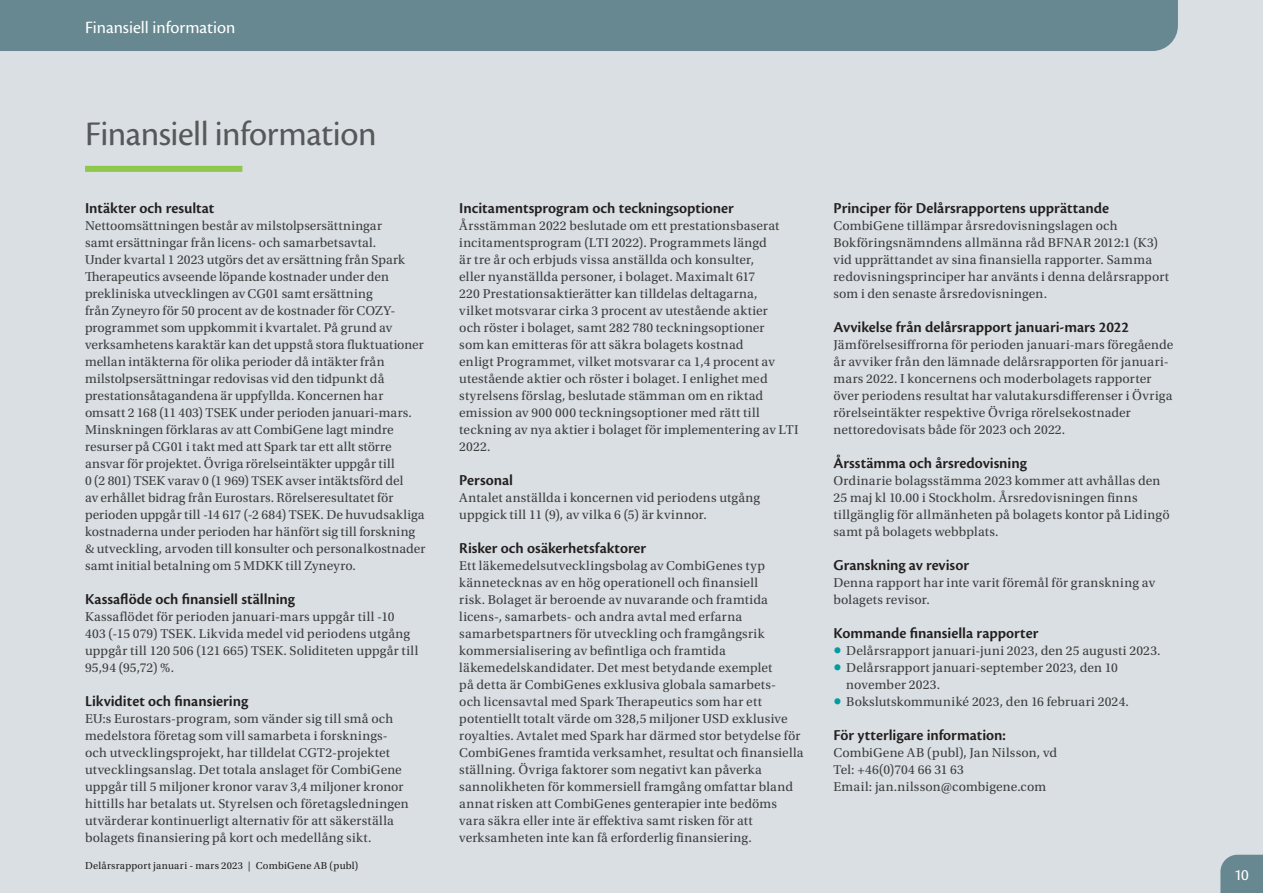
<style>
.page{position:relative;width:1263px;height:893px;background:#d9dfe2}
.page>*{position:absolute;margin:0;border:0;box-sizing:border-box;transform-origin:0 0}
.t1{font:36px "Cronos Pro";letter-spacing:-.015em;color:#57585a}
.t2{font:18px "Cronos Pro";color:#fff}
.t3{font:16.5px "Cronos Pro";color:#fff}
.t4{font:600 15.75px "Cronos Pro";color:#231f20}
.t5{font:13.5px/17px "Utopia Std";letter-spacing:.015em;color:#3e3e3f}
.t6{font:10.5px "Utopia Std";letter-spacing:.025em;color:#231f20}
.s1{font-size:20.25px;color:#009ca3}
</style>
<div class="page">
<div style="left:1220px;top:855px;width:43px;height:38px;background:#678890"></div>
<div style="left:0;top:0;width:1178px;height:51px;background:#678890"></div>
<div style="left:85px;top:166px;width:157px;height:6px;background:#8dc74b"></div>
<h2 class="t2" style="left:85px;top:17px;width:152px">Finansiell information</h2>
<h1 class="t1" style="left:85px;top:113px;width:293px">Finansiell information</h1>
<p class="t4" style="left:85px;top:199px;width:131px">Intäkter och resultat</p>
<p class="t5" style="left:85px;top:217px;width:342px">Nettoomsättningen består av milstolpsersättningar<br>samt ersättningar från licens- och samarbetsavtal.<br>Under kvartal 1 2023 utgörs det av ersättning från Spark Therapeutics avseende löpande kostnader under den prekliniska utvecklingen av CG01 samt ersättning<br>från Zyneyro för 50 procent av de kostnader för COZY&shy;programmet som uppkommit i kvartalet. På grund av verksamhetens karaktär kan det uppstå stora fluktuationer mellan intäkterna för olika perioder då intäkter från milstolpsersättningar redovisas vid den tidpunkt då prestationsåtagandena är uppfyllda. Koncernen har omsatt 2 168 (11 403) TSEK under perioden januari-mars.<br>Minskningen förklaras av att CombiGene lagt mindre resurser på CG01 i takt med att Spark tar ett allt större ansvar för projektet. Övriga rörelseintäkter uppgår till<br>0 (2 801) TSEK varav 0 (1 969) TSEK avser intäktsförd del<br>av erhållet bidrag från Eurostars. Rörelseresultatet för perioden uppgår till -14 617 (-2 684) TSEK. De huvudsakliga kostnaderna under perioden har hänfört sig till forskning &amp; utveckling, arvoden till konsulter och personalkostnader samt initial betalning om 5 MDKK till Zyneyro.</p>
<p class="t4" style="left:85px;top:590px;width:211px">Kassaflöde och finansiell ställning</p>
<p class="t5" style="left:85px;top:608px;width:335px">Kassaflödet för perioden januari-mars uppgår till -10<br>403 (-15 079) TSEK. Likvida medel vid periodens utgång uppgår till 120 506 (121 665) TSEK. Soliditeten uppgår till 95,94 (95,72) %.</p>
<p class="t4" style="left:85px;top:692px;width:165px">Likviditet och finansiering</p>
<p class="t5" style="left:85px;top:710px;width:325px">EU:s Eurostars-program, som vänder sig till små och medelstora företag som vill samarbeta i forsknings&shy;och utvecklingsprojekt, har tilldelat CGT2-projektet utvecklingsanslag. Det totala anslaget för CombiGene uppgår till 5 miljoner kronor varav 3,4 miljoner kronor hittills har betalats ut. Styrelsen och företagsledningen utvärderar kontinuerligt alternativ för att säkerställa bolagets finansiering på kort och medellång sikt.</p>
<p class="t6" style="left:85px;top:860px;width:275px">Delårsrapport januari - mars 2023 | CombiGene AB (publ)</p>
<p class="t4" style="left:459px;top:199px;width:276px">Incitamentsprogram och teckningsoptioner</p>
<p class="t5" style="left:459px;top:217px;width:341px">Årsstämman 2022 beslutade om ett prestationsbaserat incitamentsprogram (LTI 2022). Programmets längd<br>är tre år och erbjuds vissa anställda och konsulter,<br>eller nyanställda personer, i bolaget. Maximalt 617<br>220 Prestationsaktierätter kan tilldelas deltagarna,<br>vilket motsvarar cirka 3 procent av utestående aktier<br>och röster i bolaget, samt 282 780 teckningsoptioner<br>som kan emitteras för att säkra bolagets kostnad<br>enligt Programmet, vilket motsvarar ca 1,4 procent av utestående aktier och röster i bolaget. I enlighet med styrelsens förslag, beslutade stämman om en riktad emission av 900 000 teckningsoptioner med rätt till teckning av nya aktier i bolaget för implementering av LTI 2022.</p>
<p class="t4" style="left:459px;top:471px;width:55px">Personal</p>
<p class="t5" style="left:459px;top:489px;width:302px">Antalet anställda i koncernen vid periodens utgång uppgick till 11 (9), av vilka 6 (5) är kvinnor.</p>
<p class="t4" style="left:459px;top:539px;width:188px">Risker och osäkerhetsfaktorer</p>
<p class="t5" style="left:459px;top:557px;width:346px">Ett läkemedelsutvecklingsbolag av CombiGenes typ kännetecknas av en hög operationell och finansiell<br>risk. Bolaget är beroende av nuvarande och framtida licens-, samarbets- och andra avtal med erfarna samarbetspartners för utveckling och framgångsrik kommersialisering av befintliga och framtida läkemedelskandidater. Det mest betydande exemplet<br>på detta är CombiGenes exklusiva globala samarbets-<br>och licensavtal med Spark Therapeutics som har ett potentiellt totalt värde om 328,5 miljoner USD exklusive royalties. Avtalet med Spark har därmed stor betydelse för CombiGenes framtida verksamhet, resultat och finansiella ställning. Övriga faktorer som negativt kan påverka sannolikheten för kommersiell framgång omfattar bland annat risken att CombiGenes genterapier inte bedöms vara säkra eller inte är effektiva samt risken för att verksamheten inte kan få erforderlig finansiering.</p>
<p class="t4" style="left:833px;top:199px;width:277px">Principer för Delårsrapportens upprättande</p>
<p class="t5" style="left:833px;top:217px;width:337px">CombiGene tillämpar årsredovisningslagen och Bokföringsnämndens allmänna råd BFNAR 2012:1 (K3) vid upprättandet av sina finansiella rapporter. Samma redovisningsprinciper har använts i denna delårsrapport som i den senaste årsredovisningen.</p>
<p class="t4" style="left:833px;top:318px;width:297px">Avvikelse från delårsrapport januari-mars 2022</p>
<p class="t5" style="left:833px;top:336px;width:341px">Jämförelsesiffrorna för perioden januari-mars föregående år avviker från den lämnade delårsrapporten för januari&shy;mars 2022. I koncernens och moderbolagets rapporter över periodens resultat har valutakursdifferenser i Övriga rörelseintäkter respektive Övriga rörelsekostnader nettoredovisats både för 2023 och 2022.</p>
<p class="t4" style="left:833px;top:454px;width:195px">Årsstämma och årsredovisning</p>
<p class="t5" style="left:833px;top:472px;width:338px">Ordinarie bolagsstämma 2023 kommer att avhållas den 25 maj kl 10.00 i Stockholm. Årsredovisningen finns tillgänglig för allmänheten på bolagets kontor på Lidingö samt på bolagets webbplats.</p>
<p class="t4" style="left:833px;top:556px;width:137px">Granskning av revisor</p>
<p class="t5" style="left:833px;top:574px;width:323px">Denna rapport har inte varit föremål för granskning av bolagets revisor.</p>
<p class="t4" style="left:833px;top:624px;width:206px">Kommande finansiella rapporter</p>
<p class="t5" style="left:833px;top:642px;width:329px"><span class="s1">•</span> Delårsrapport januari-juni 2023, den 25 augusti 2023.</p>
<p class="t5" style="left:846px;top:659px;width:273px;text-indent:-13px"><span class="s1">•</span> Delårsrapport januari-september 2023, den 10 november 2023.</p>
<p class="t5" style="left:833px;top:693px;width:297px"><span class="s1">•</span> Bokslutskommuniké 2023, den 16 februari 2024.</p>
<p class="t4" style="left:833px;top:726px;width:174px">För ytterligare information:</p>
<p class="t5" style="left:833px;top:744px;width:225px">CombiGene AB (publ), Jan Nilsson, vd<br>Tel: +46(0)704 66 31 63<br>Email: jan.nilsson@combigene.com</p>
<p class="t3" style="left:1234px;top:866px;width:16px">10</p>
</div>
